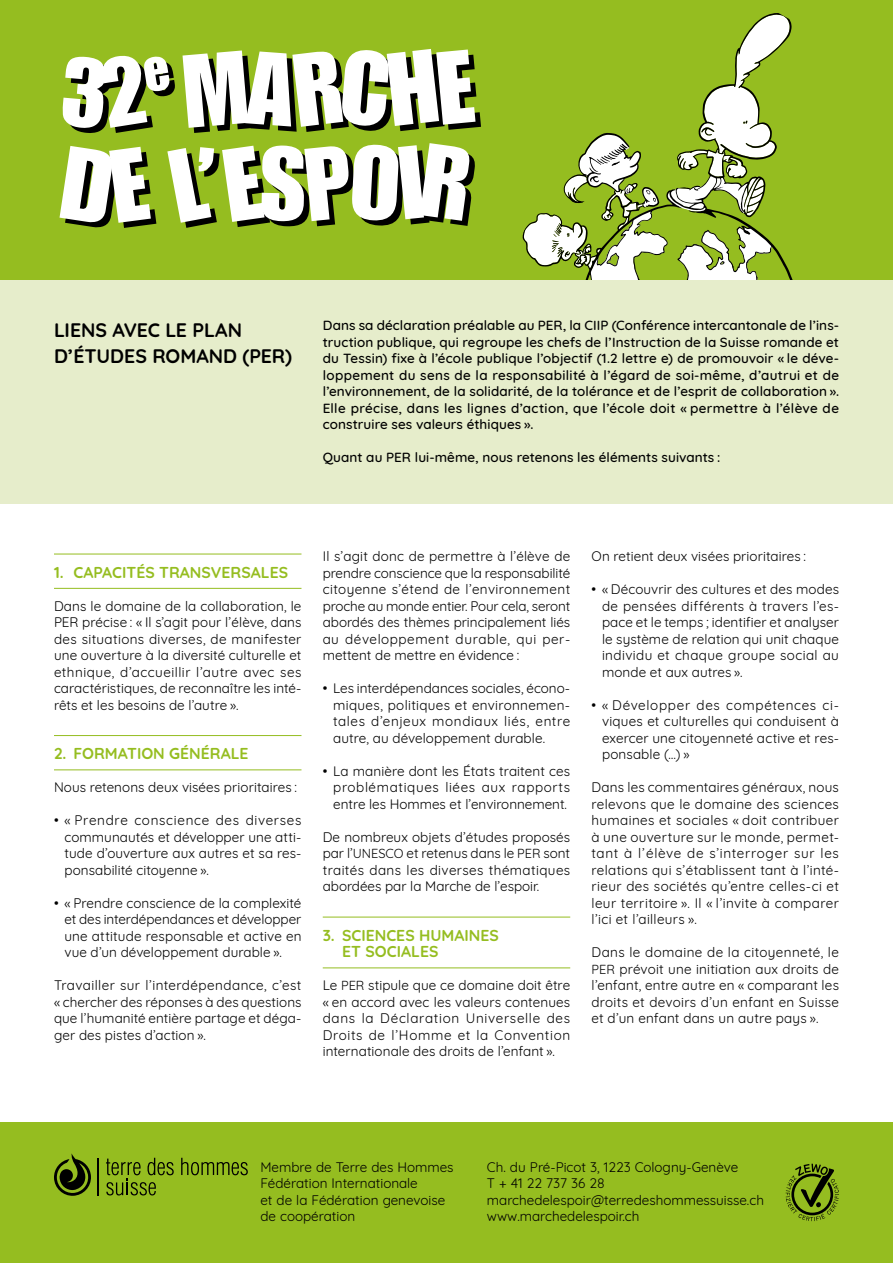
<style>
.page{position:relative;width:893px;height:1263px;background:#fff}
.page>*{position:absolute;margin:0;border:0;box-sizing:border-box;transform-origin:0 0}
.t1{font:700 19.5px/25.5px "Quicksand";letter-spacing:-.005em;color:#000}
.t2{font:700 15.75px/16.5px "Quicksand";color:#95bd20}
.t3{font:13.5px/16.5px "Quicksand";letter-spacing:.005em;color:#000;text-align:justify}
.t4{font:500 13.5px/16.5px "Quicksand";letter-spacing:.01em;color:#000;text-align:justify}
.s1{font-size:12.75px}
</style>
<div class="page">
<div style="left:0;top:0;width:893px;height:281px;background:#95bd20"></div>
<svg style="left:524px;top:14px;width:271px;height:267px"></svg>
<div style="left:0;top:281px;width:893px;height:223px;background:#e6edcb"></div>
<div style="left:0;top:1122px;width:893px;height:141px;background:#95bd20"></div>
<svg style="left:183px;top:49px;width:298px;height:84px"></svg>
<svg style="left:60px;top:146px;width:96px;height:82px"></svg>
<svg style="left:167px;top:143px;width:308px;height:85px"></svg>
<svg style="left:63px;top:55px;width:112px;height:78px"></svg>
<hr style="left:54px;top:554px;width:247px;height:1px;background:#95bd20">
<hr style="left:54px;top:588px;width:247px;height:1px;background:#95bd20">
<hr style="left:54px;top:735px;width:247px;height:1px;background:#95bd20">
<hr style="left:54px;top:770px;width:247px;height:1px;background:#95bd20">
<hr style="left:323px;top:917px;width:247px;height:1px;background:#95bd20">
<hr style="left:323px;top:968px;width:247px;height:1px;background:#95bd20">
<svg style="left:181px;top:1158px;width:67px;height:17px"></svg>
<svg style="left:106px;top:1158px;width:68px;height:37px"></svg>
<svg style="left:54px;top:1153px;width:37px;height:43px"></svg>
<hr style="left:97px;top:1159px;width:2px;height:37px;background:#000">
<svg style="left:786px;top:1164px;width:53px;height:57px"></svg>
<h1 class="t1" style="left:54px;top:316px;width:239px">LIENS AVEC LE PLAN<br>D’ÉTUDES ROMAND (PER)</h1>
<p class="t4" style="left:323px;top:316px;width:518px">Dans sa déclaration préalable au PER, la CIIP (Conférence intercantonale de l’ins&shy;truction publique, qui regroupe les chefs de l’Instruction de la Suisse romande et du Tessin) fixe à l’école publique l’objectif (1.2 lettre e) de promouvoir « le déve&shy;loppement du sens de la responsabilité à l’égard de soi-même, d’autrui et de l’environnement, de la solidarité, de la tolérance et de l’esprit de collaboration ».<br>Elle précise, dans les lignes d’action, que l’école doit « permettre à l’élève de construire ses valeurs éthiques ».</p>
<p class="t4" style="left:323px;top:448px;width:399px">Quant au PER lui-même, nous retenons les éléments suivants :</p>
<p class="t2" style="left:54px;top:562px;width:236px">1. CAPACITÉS TRANSVERSALES</p>
<p class="t3" style="left:54px;top:596px;width:249px">Dans le domaine de la collaboration, le PER précise : « Il s’agit pour l’élève, dans des situations diverses, de manifester une ouverture à la diversité culturelle et ethnique, d’accueillir l’autre avec ses caractéristiques, de reconnaître les inté&shy;rêts et les besoins de l’autre ».</p>
<p class="t2" style="left:54px;top:744px;width:196px">2. FORMATION GÉNÉRALE</p>
<p class="t3" style="left:54px;top:778px;width:245px">Nous retenons deux visées prioritaires :</p>
<p class="t3" style="left:65px;top:811px;width:238px;text-indent:-11px">• « Prendre conscience des diverses communautés et développer une atti&shy;tude d’ouverture aux autres et sa res&shy;ponsabilité citoyenne ».</p>
<p class="t3" style="left:65px;top:893px;width:238px;text-indent:-11px">• « Prendre conscience de la complexité et des interdépendances et développer une attitude responsable et active en vue d’un développement durable ».</p>
<p class="t3" style="left:54px;top:976px;width:249px">Travailler sur l’interdépendance, c’est « chercher des réponses à des questions que l’humanité entière partage et déga&shy;ger des pistes d’action ».</p>
<p class="t3" style="left:323px;top:547px;width:249px">Il s’agit donc de permettre à l’élève de prendre conscience que la responsabilité citoyenne s’étend de l’environnement proche au monde entier. Pour cela, seront abordés des thèmes principalement liés au développement durable, qui per&shy;mettent de mettre en évidence :</p>
<p class="t3" style="left:333px;top:679px;width:238px;text-indent:-11px">• Les interdépendances sociales, écono&shy;miques, politiques et environnemen&shy;tales d’enjeux mondiaux liés, entre autre, au développement durable.</p>
<p class="t3" style="left:333px;top:761px;width:238px;text-indent:-11px">• La manière dont les États traitent ces problématiques liées aux rapports entre les Hommes et l’environnement.</p>
<p class="t3" style="left:323px;top:827px;width:249px">De nombreux objets d’études proposés par l’<span class="s1">UNESCO</span> et retenus dans le <span class="s1">PER</span> sont traités dans les diverses thématiques abordées par la Marche de l’espoir.</p>
<p class="t2" style="left:342px;top:925px;width:158px;text-indent:-19px">3. SCIENCES HUMAINES<br>ET SOCIALES</p>
<p class="t3" style="left:323px;top:976px;width:249px">Le <span class="s1">PER</span> stipule que ce domaine doit être « en accord avec les valeurs contenues dans la Déclaration Universelle des Droits de l’Homme et la Convention internationale des droits de l’enfant ».</p>
<p class="t3" style="left:591px;top:547px;width:216px">On retient deux visées prioritaires :</p>
<p class="t3" style="left:602px;top:580px;width:238px;text-indent:-11px">• « Découvrir des cultures et des modes de pensées différents à travers l’es&shy;pace et le temps ; identifier et analyser le système de relation qui unit chaque individu et chaque groupe social au monde et aux autres ».</p>
<p class="t3" style="left:602px;top:695px;width:238px;text-indent:-11px">• « Développer des compétences ci&shy;viques et culturelles qui conduisent à exercer une citoyenneté active et res&shy;ponsable (…) »</p>
<p class="t3" style="left:591px;top:778px;width:249px">Dans les commentaires généraux, nous relevons que le domaine des sciences humaines et sociales « doit contribuer à une ouverture sur le monde, permet&shy;tant à l’élève de s’interroger sur les relations qui s’établissent tant à l’inté&shy;rieur des sociétés qu’entre celles-ci et leur territoire ». Il « l’invite à comparer l’ici et l’ailleurs ».</p>
<p class="t3" style="left:591px;top:942px;width:249px">Dans le domaine de la citoyenneté, le <span class="s1">PER</span> prévoit une initiation aux droits de l’enfant, entre autre en « comparant les droits et devoirs d’un enfant en Suisse et d’un enfant dans un autre pays ».</p>
<p class="t3" style="left:260px;top:1157px;width:195px;text-align:left">Membre de Terre des Hommes<br>Fédération Internationale<br>et de la Fédération genevoise de coopération</p>
<p class="t3" style="left:487px;top:1157px;width:279px;text-align:left">Ch. du Pré-Picot 3, 1223 Cologny-Genève<br>T + 41 22 737 36 28 marchedelespoir@terredeshommessuisse.ch www.marchedelespoir.ch</p>
</div>
